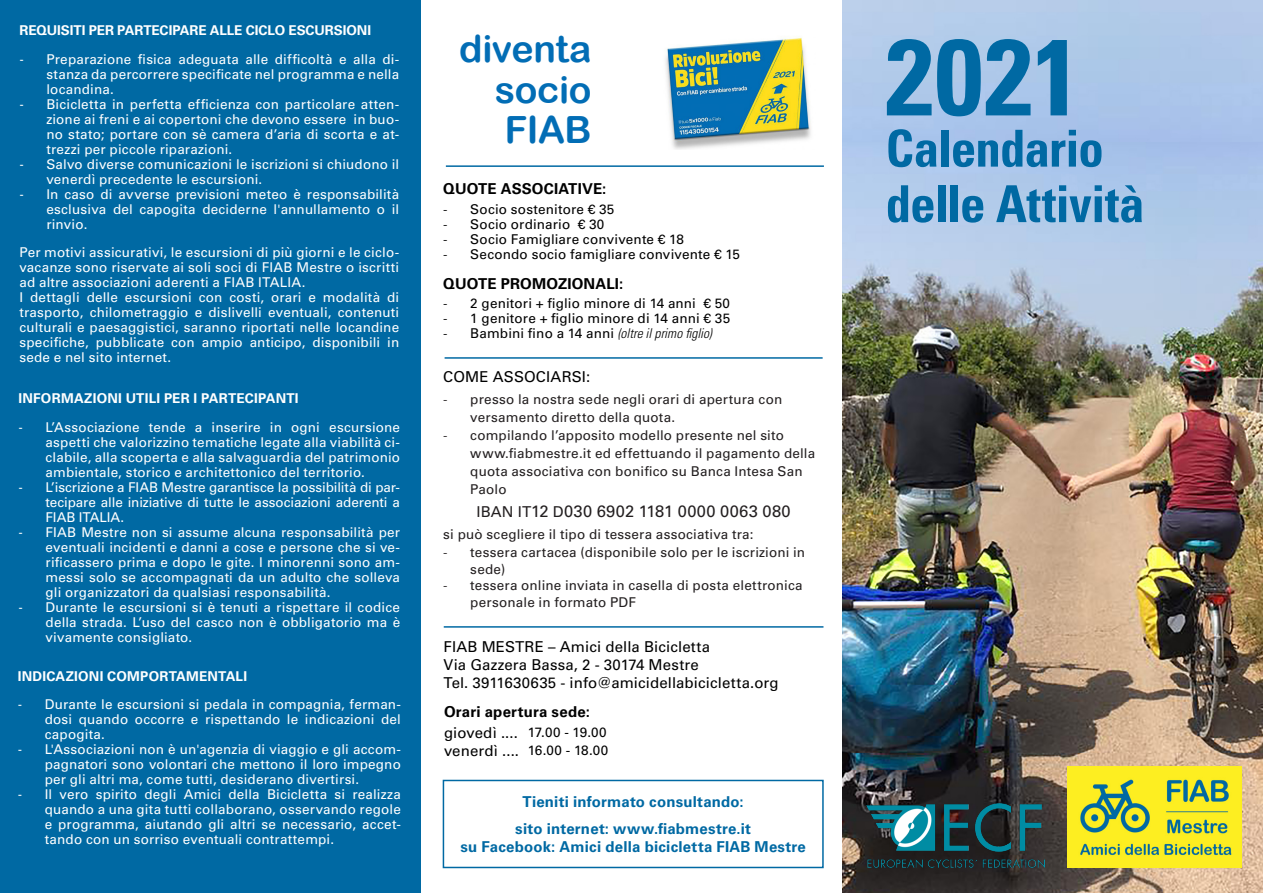
<style>
.page{position:relative;width:1263px;height:893px;background:#fff}
.page>*{position:absolute;margin:0;border:0;box-sizing:border-box;transform-origin:0 0}
.t1{font:700 condensed 108px "Univers LT Std";color:#0069a3}
.t2{font:700 condensed 51px/55.5px "Univers LT Std";letter-spacing:-.015em;color:#0069a3}
.t3{font:37.5px/40.5px "Arial Rounded MT Bold";letter-spacing:-.01em;color:#026db5;text-align:justify}
.t4{font:16.5px "Univers LT Std";letter-spacing:.015em;color:#231f20}
.t5{font:15px/18px "Univers LT Std";letter-spacing:.01em;color:#000}
.t6{font:700 15px/27px "Univers LT Std";letter-spacing:.015em;color:#0069a3;text-align:center}
.t7{font:700 15px "Univers LT Std";letter-spacing:.01em;color:#000}
.t8{font:13.5px/15px "Univers LT Std";letter-spacing:.01em;color:#fff;text-align:justify}
.t9{font:13.5px/18px "Univers LT Std";letter-spacing:.015em;color:#231f20}
.t10{font:13.5px/18px "Univers LT Std";letter-spacing:.01em;color:#000}
.t11{font:700 13.5px "Univers LT Std";letter-spacing:.01em;color:#fff}
.t12{font:italic 300 condensed 13.5px "Univers LT Std";color:#000}
.s1{font-stretch:condensed}
.s2{font-family:"Univers";font-weight:500}
.s3{font-family:"Univers";font-weight:500;font-style:normal;font-stretch:normal}
.s4{font-weight:400;font-style:normal;font-stretch:normal}
.s5{font-size:15px}
</style>
<div class="page">
<img style="left:842px;top:0;width:421px;height:893px">
<div style="left:0;top:0;width:421px;height:893px;background:#0069a3"></div>
<hr style="left:445px;top:357px;width:378px;height:2px;background:#0069a3">
<img style="left:1067px;top:766px;width:175px;height:101px">
<img style="left:665px;top:37px;width:146px;height:113px">
<hr style="left:446px;top:165px;width:378px;height:2px;background:#0069a3">
<img style="left:867px;top:804px;width:178px;height:63px">
<div style="left:443px;top:780px;width:381px;height:88px;border:2px solid #0069a3"></div>
<hr style="left:444px;top:626px;width:379px;height:2px;background:#0069a3">
<p class="t11" style="left:19px;top:23px;width:353px">REQUISITI PER PARTECIPARE ALLE CICLO ESCURSIONI</p>
<p class="t8" style="left:46px;top:52px;width:354px;text-indent:-27px"><span class="s1">-</span> Preparazione fisica adeguata alle difficoltà e alla di&shy;stanza da percorrere specificate nel programma e nella locandina.</p>
<p class="t8" style="left:46px;top:97px;width:354px;text-indent:-27px"><span class="s1">-</span> Bicicletta in perfetta efficienza con particolare atten&shy;zione ai freni e ai copertoni che devono essere in buo&shy;no stato; portare con sè camera d’aria di scorta e at&shy;trezzi per piccole riparazioni.</p>
<p class="t8" style="left:46px;top:157px;width:354px;text-indent:-27px"><span class="s1">-</span> Salvo diverse comunicazioni le iscrizioni si chiudono il venerdì precedente le escursioni.</p>
<p class="t8" style="left:46px;top:187px;width:354px;text-indent:-27px"><span class="s1">-</span> In caso di avverse previsioni meteo è responsabilità esclusiva del capogita deciderne l'annullamento o il rinvio.</p>
<p class="t8" style="left:19px;top:245px;width:381px;text-align:left">Per motivi assicurativi, le escursioni di più giorni e le ciclo&shy;vacanze sono riservate ai soli soci di FIAB Mestre o iscritti ad altre associazioni aderenti a FIAB ITALIA.<br>I dettagli delle escursioni con costi, orari e modalità di trasporto, chilometraggio e dislivelli eventuali, contenuti culturali e paesaggistici, saranno riportati nelle locandine specifiche, pubblicate con ampio anticipo, disponibili in sede e nel sito internet.</p>
<p class="t11" style="left:19px;top:390px;width:282px">INFORMAZIONI UTILI PER I PARTECIPANTI</p>
<p class="t8" style="left:46px;top:419px;width:356px;text-indent:-27px"><span class="s1">-</span> L’Associazione tende a inserire in ogni escursione aspetti che valorizzino tematiche legate alla viabilità ci&shy;clabile, alla scoperta e alla salvaguardia del patrimonio ambientale, storico e architettonico del territorio.</p>
<p class="t8" style="left:46px;top:479px;width:356px;text-indent:-27px"><span class="s1">-</span> L’iscrizione a FIAB Mestre garantisce la possibilità di par&shy;tecipare alle iniziative di tutte le associazioni aderenti a FIAB ITALIA.</p>
<p class="t8" style="left:46px;top:524px;width:356px;text-indent:-27px"><span class="s1">-</span> FIAB Mestre non si assume alcuna responsabilità per eventuali incidenti e danni a cose e persone che si ve&shy;rificassero prima e dopo le gite. I minorenni sono am&shy;messi solo se accompagnati da un adulto che solleva gli organizzatori da qualsiasi responsabilità.</p>
<p class="t8" style="left:46px;top:599px;width:356px;text-indent:-27px"><span class="s1">-</span> Durante le escursioni si è tenuti a rispettare il codice della strada. L’uso del casco non è obbligatorio ma è vivamente consigliato.</p>
<p class="t11" style="left:18px;top:668px;width:231px">INDICAZIONI COMPORTAMENTALI</p>
<p class="t8" style="left:45px;top:697px;width:358px;text-indent:-27px"><span class="s1">-</span> Durante le escursioni si pedala in compagnia, ferman&shy;dosi quando occorre e rispettando le indicazioni del capogita.</p>
<p class="t8" style="left:45px;top:742px;width:358px;text-indent:-27px"><span class="s1">-</span> L'Associazioni non è un'agenzia di viaggio e gli accom&shy;pagnatori sono volontari che mettono il loro impegno per gli altri ma, come tutti, desiderano divertirsi.</p>
<p class="t8" style="left:45px;top:787px;width:358px;text-indent:-27px"><span class="s1">-</span> Il vero spirito degli Amici della Bicicletta si realizza quando a una gita tutti collaborano, osservando regole e programma, aiutando gli altri se necessario, accet&shy;tando con un sorriso eventuali contrattempi.</p>
<h3 class="t3" style="left:495px;top:28px;width:98px;text-indent:-36px">diventa socio FIAB</h3>
<p class="t7" style="left:443px;top:180px;width:165px">QUOTE ASSOCIATIVE:</p>
<p class="t10" style="left:443px;top:200px;width:173px"><span class="s2">-</span> Socio sostenitore € 35</p>
<p class="t10" style="left:443px;top:215px;width:163px"><span class="s2">-</span> Socio ordinario € 30</p>
<p class="t10" style="left:443px;top:230px;width:242px"><span class="s2">-</span> Socio Famigliare convivente € 18</p>
<p class="t10" style="left:443px;top:245px;width:298px"><span class="s2">-</span> Secondo socio famigliare convivente € 15</p>
<p class="t7" style="left:443px;top:275px;width:182px">QUOTE PROMOZIONALI:</p>
<p class="t10" style="left:443px;top:294px;width:288px"><span class="s2">-</span> 2 genitori + figlio minore di 14 anni € 50</p>
<p class="t10" style="left:443px;top:309px;width:288px"><span class="s2">-</span> 1 genitore + figlio minore di 14 anni € 35</p>
<p class="t12" style="left:443px;top:325px;width:270px"><span class="s3">-</span> <span class="s4">Bambini fino a 14 anni</span> (oltre il primo figlio)</p>
<p class="t5" style="left:443px;top:368px;width:148px">COME ASSOCIARSI:</p>
<p class="t9" style="left:470px;top:391px;width:313px;text-indent:-27px"><span class="s2">-</span> presso la nostra sede negli orari di apertura con versamento diretto della quota.</p>
<p class="t9" style="left:470px;top:427px;width:346px;text-indent:-27px"><span class="s2">-</span> compilando l’apposito modello presente nel sito www.fiabmestre.it ed effettuando il pagamento della quota associativa con bonifico su Banca Intesa San Paolo</p>
<p class="t4" style="left:476px;top:501px;width:316px"><span class="s5">IBAN IT</span>12 <span class="s5">D</span>030 6902 1181 0000 0063 080</p>
<p class="t9" style="left:443px;top:526px;width:312px">si può scegliere il tipo di tessera associativa tra:</p>
<p class="t9" style="left:470px;top:544px;width:336px;line-height:16.5px;text-indent:-27px"><span class="s2">-</span> tessera cartacea (disponibile solo per le iscrizioni in sede)</p>
<p class="t9" style="left:470px;top:577px;width:334px;line-height:16.5px;text-indent:-27px"><span class="s2">-</span> tessera online inviata in casella di posta elettronica personale in formato PDF</p>
<p class="t5" style="left:443px;top:638px;width:337px">FIAB MESTRE – Amici della Bicicletta<br>Via Gazzera Bassa, 2 - 30174 Mestre<br>Tel. 3911630635 - info@amicidellabicicletta.org</p>
<p class="t7" style="left:444px;top:703px;width:147px">Orari apertura sede:</p>
<p class="t5" style="left:444px;top:723px;width:77px">giovedì .... venerdì ....</p>
<p class="t10" style="left:528px;top:724px;width:82px">17.00 - 19.00<br>16.00 - 18.00</p>
<p class="t6" style="left:515px;top:788px;width:237px">Tieniti informato consultando: sito internet: www.fiabmestre.it</p>
<p class="t6" style="left:460px;top:833px;width:347px">su Facebook: Amici della bicicletta FIAB Mestre</p>
<h1 class="t1" style="left:885px;top:11px;width:196px">2021</h1>
<h2 class="t2" style="left:885px;top:121px;width:260px">Calendario delle Attività</h2>
</div>
